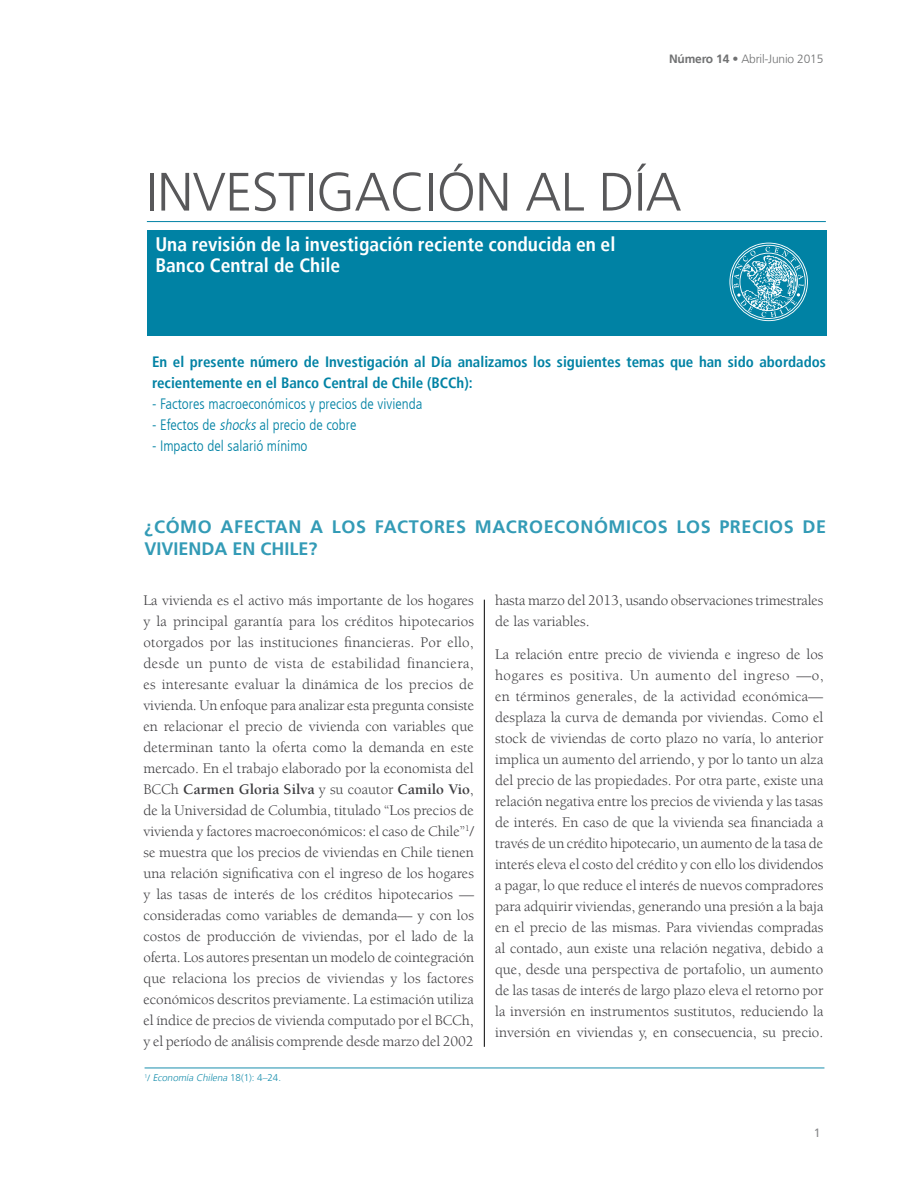
<style>
.page{position:relative;width:918px;height:1188px;background:#fff}
.page>*{position:absolute;margin:0;border:0;box-sizing:border-box;transform-origin:0 0}
.t1{font:300 54px "Frutiger LT";letter-spacing:-.01em;color:#58585a}
.t2{font:700 condensed 19.5px/21px "Frutiger LT";color:#fff}
.t3{font:700 18px/21.6px "Frutiger LT";letter-spacing:.03em;color:#339bb6}
.t4{font:15px/21px "Berkeley LT";letter-spacing:-.01em;color:#3e3d40;text-align:justify}
.t5{font:700 condensed 15px/21px "Frutiger LT";color:#0082a4}
.t6{font:300 condensed 15px "Frutiger LT";color:#0082a4}
.t7{font:300 12px "Frutiger LT";letter-spacing:-.015em;color:#707172}
.t8{font:12px "Frutiger LT";color:#87888a}
.t9{font:italic 300 9.75px "Frutiger LT";color:#1a8fad}
.s1{font-weight:700}
.s2{font-stretch:condensed}
.s3{font-style:italic}
.s4{font-style:normal;font-size:9px}
.s5{font-style:normal}
</style>
<div class="page">
<hr style="left:484px;top:600px;width:1px;height:447px;background:#000">
<div style="left:147px;top:231px;width:679px;height:105px;background:#0082a4"></div>
<svg style="left:729px;top:243px;width:79px;height:78px"></svg>
<hr style="left:147px;top:221px;width:679px;height:1px;background:#0082a4">
<hr style="left:145px;top:1068px;width:679px;height:1px;background:#1a8fad">
<p class="t7" style="left:669px;top:52px;width:156px"><span class="s1">Número 14</span> <span class="s2">•</span> Abril-Junio 2015</p>
<h1 class="t1" style="left:146px;top:161px;width:537px">INVESTIGACIÓN AL DÍA</h1>
<h2 class="t2" style="left:155px;top:234px;width:462px">Una revisión de la investigación reciente conducida en el<br>Banco Central de Chile</h2>
<p class="t5" style="left:152px;top:351px;width:675px">En el presente número de Investigación al Día analizamos los siguientes temas que han sido abordados recientemente en el Banco Central de Chile (BCCh):</p>
<p class="t6" style="left:152px;top:395px;width:272px">- Factores macroeconómicos y precios de vivienda</p>
<p class="t6" style="left:152px;top:416px;width:206px">- Efectos de <span class="s3">shocks</span>al precio de cobre</p>
<p class="t6" style="left:152px;top:437px;width:157px">- Impacto del salarió mínimo</p>
<p class="t3" style="left:145px;top:516px;width:683px">¿CÓMO AFECTAN A LOS FACTORES MACROECONÓMICOS LOS PRECIOS DE<br>VIVIENDA EN CHILE?</p>
<p class="t4" style="left:144px;top:590px;width:332px">La vivienda es el activo más importante de los hogares y la principal garantía para los créditos hipotecarios otorgados por las instituciones financieras. Por ello, desde un punto de vista de estabilidad financiera, es interesante evaluar la dinámica de los precios de vivienda. Un enfoque para analizar esta pregunta consiste en relacionar el precio de vivienda con variables que determinan tanto la oferta como la demanda en este mercado. En el trabajo elaborado por la economista del BCCh <span class="s1">Carmen Gloria Silva</span> y su coautor <span class="s1">Camilo Vio</span>, de la Universidad de Columbia, titulado “Los precios de vivienda y factores macroeconómicos: el caso de Chile”<sup>1</sup>/ se muestra que los precios de viviendas en Chile tienen una relación significativa con el ingreso de los hogares y las tasas de interés de los créditos hipotecarios — consideradas como variables de demanda— y con los costos de producción de viviendas, por el lado de la oferta. Los autores presentan un modelo de cointegración que relaciona los precios de viviendas y los factores económicos descritos previamente. La estimación utiliza el índice de precios de vivienda computado por el BCCh, y el período de análisis comprende desde marzo del 2002</p>
<p class="t4" style="left:495px;top:590px;width:330px">hasta marzo del 2013, usando observaciones trimestrales de las variables.</p>
<p class="t4" style="left:495px;top:644px;width:330px">La relación entre precio de vivienda e ingreso de los hogares es positiva. Un aumento del ingreso —o, en términos generales, de la actividad económica— desplaza la curva de demanda por viviendas. Como el stock de viviendas de corto plazo no varía, lo anterior implica un aumento del arriendo, y por lo tanto un alza del precio de las propiedades. Por otra parte, existe una relación negativa entre los precios de vivienda y las tasas de interés. En caso de que la vivienda sea financiada a través de un crédito hipotecario, un aumento de la tasa de interés eleva el costo del crédito y con ello los dividendos a pagar, lo que reduce el interés de nuevos compradores para adquirir viviendas, generando una presión a la baja en el precio de las mismas. Para viviendas compradas al contado, aun existe una relación negativa, debido a que, desde una perspectiva de portafolio, un aumento de las tasas de interés de largo plazo eleva el retorno por la inversión en instrumentos sustitutos, reduciendo la inversión en viviendas y, en consecuencia, su precio.</p>
<p class="t9" style="left:145px;top:1072px;width:138px"><sup>1</sup> <span class="s4">/</span> Economía Chilena <span class="s5">1 8 ( 1 ) : 4–2 4 .</span></p>
<p class="t8" style="left:814px;top:1126px;width:8px">1</p>
</div>
